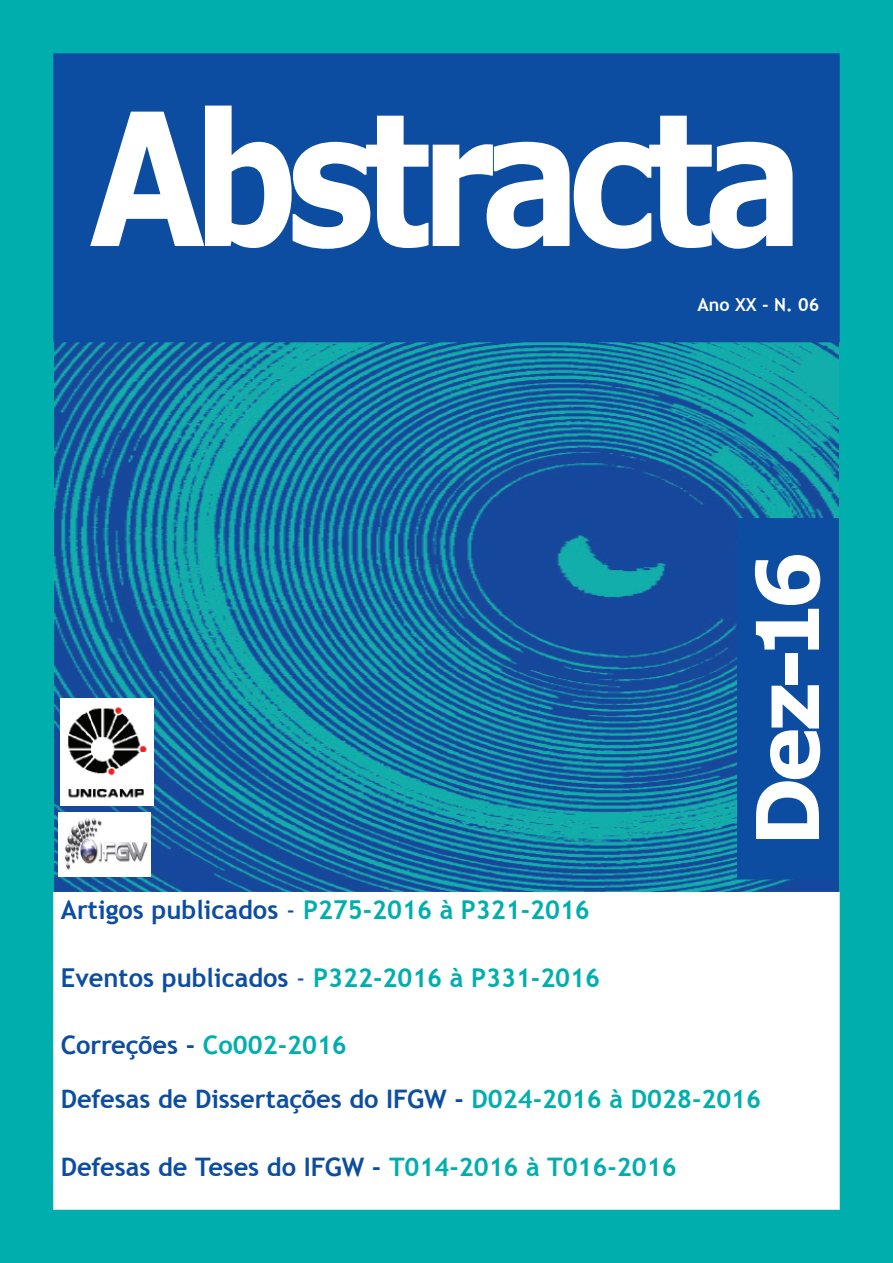
<style>
.page{position:relative;width:893px;height:1263px;background:#00afad}
.page>*{position:absolute;margin:0;border:0;box-sizing:border-box;transform-origin:0 0}
.t1{font:700 184.8px "Verdana";letter-spacing:-.085em;color:#fff;scale:.82 1}
.t2{font:700 86.55px "Verdana";color:#fff}
.t3{font:700 25.95px "Trebuchet MS";color:#00afad}
.t4{font:700 25.5px/54px "Trebuchet MS";color:#0d4da1}
.t5{font:700 18px "Trebuchet MS";color:#fff}
.s1{color:#0d4da1}
.s2{font-weight:400;color:#0d4da1}
.s3{color:#00afad}
</style>
<div class="page">
<img style="left:54px;top:342px;width:785px;height:550px">
<div style="left:53px;top:53px;width:787px;height:289px;background:#0d4da1;border:2px solid #0d4da1"></div>
<div style="left:53px;top:892px;width:787px;height:318px;background:#fff;border:2px solid #fff"></div>
<div style="left:737px;top:518px;width:102px;height:361px;background:#0d4da1"></div>
<img style="left:58px;top:812px;width:93px;height:64px">
<img style="left:61px;top:699px;width:92px;height:106px">
<h1 class="t1" style="left:88px;top:48px;width:875px">Abstracta</h1>
<p class="t5" style="left:697px;top:293px;width:123px">Ano XX - N. 06</p>
<p class="t3" style="left:61px;top:894px;width:530px"><span class="s1">Artigos publicados</span> <span class="s2">-</span> P275-2016 à P321-2016</p>
<p class="t3" style="left:61px;top:961px;width:541px"><span class="s1">Eventos publicados</span> <span class="s2">-</span> P322-2016 à P331-2016</p>
<h2 class="t2" style="left:726px;top:847px;width:298px;rotate:-90deg">Dez-16</h2>
<p class="t4" style="left:61px;top:1018px;width:702px">Correções - <span class="s3">Co002-2016<br></span>Defesas de Dissertações do IFGW - <span class="s3">D024-2016 à D028-2016</span></p>
<p class="t4" style="left:61px;top:1140px;width:617px">Defesas de Teses do IFGW - <span class="s3">T014-2016 à T016-2016</span></p>
</div>
